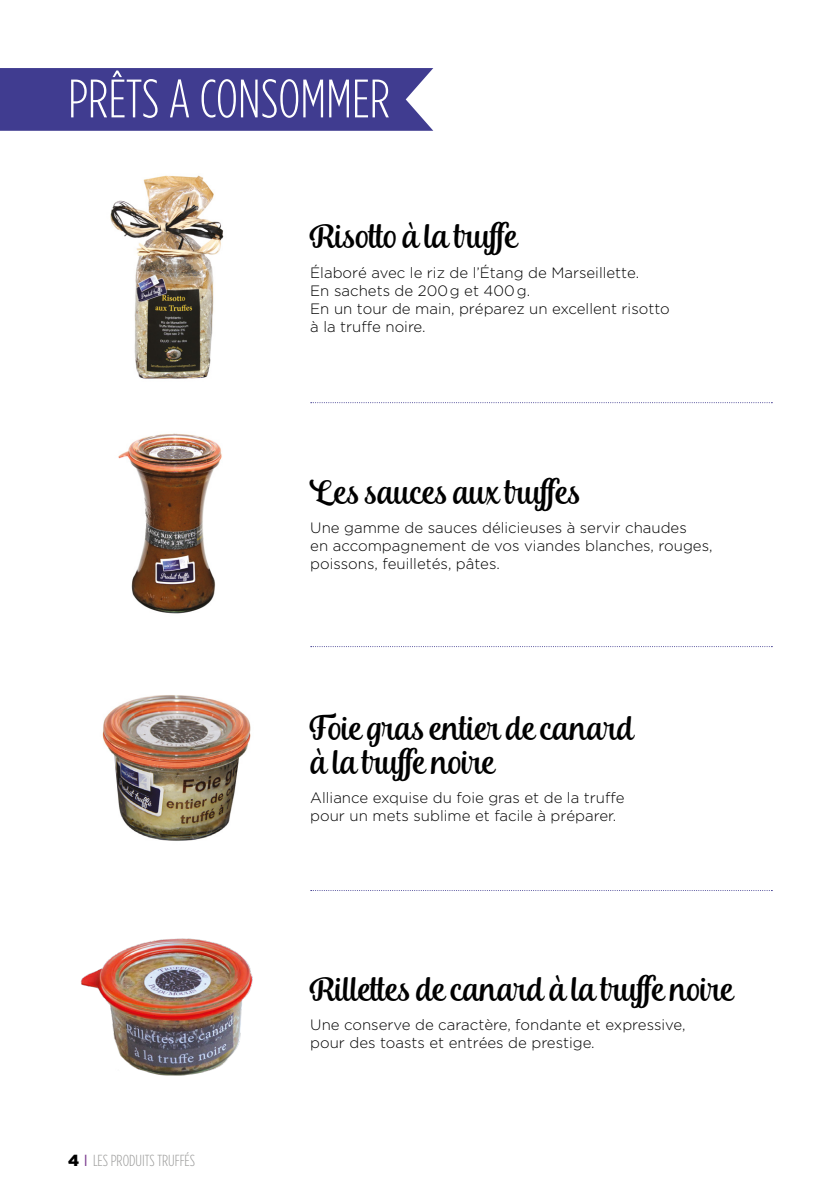
<style>
.page{position:relative;width:840px;height:1191px;background:#fff}
.page>*{position:absolute;margin:0;border:0;box-sizing:border-box;transform-origin:0 0}
.t1{font:300 54px "Gotham Condensed";color:#fff}
.t2{font:34px/34px "Andalusia";color:#000}
.t3{font:300 16px "Gotham Condensed";color:#9d9d9c}
.t4{font:300 15px/18px "Gotham HTF";color:#000}
.s1{font-family:"Gotham";font-weight:900;color:#000}
.s2{font-family:"Gotham";font-weight:400;color:#814594}
</style>
<div class="page">
<svg style="left:310px;top:402px;width:462px;height:1px"></svg>
<svg style="left:310px;top:646px;width:462px;height:1px"></svg>
<svg style="left:310px;top:890px;width:462px;height:1px"></svg>
<img style="left:110px;top:175px;width:114px;height:204px">
<img style="left:118px;top:433px;width:104px;height:181px">
<img style="left:102px;top:695px;width:149px;height:146px">
<img style="left:80px;top:938px;width:173px;height:138px">
<svg style="left:0;top:68px;width:433px;height:63px;background:#4f4c99"></svg>
<div style="left:57px;top:80px;width:344px;height:46px;background:#403c90"></div>
<h1 class="t1" style="left:68px;top:70px;width:323px">PRÊTS A CONSOMMER</h1>
<h2 class="t2" style="left:310px;top:219px;width:208px">Risotto à la truffe</h2>
<p class="t4" style="left:310px;top:263px;width:361px">Élaboré avec le riz de l’Étang de Marseillette.<br>En sachets de 200g et 400g.<br>En un tour de main, préparez un excellent risotto à la truffe noire.</p>
<h2 class="t2" style="left:310px;top:475px;width:271px">Les sauces aux truffes</h2>
<p class="t4" style="left:310px;top:519px;width:403px">Une gamme de sauces délicieuses à servir chaudes<br>en accompagnement de vos viandes blanches, rouges, poissons, feuilletés, pâtes.</p>
<h2 class="t2" style="left:310px;top:711px;width:325px">Foie gras entier de canard à la truffe noire</h2>
<p class="t4" style="left:310px;top:789px;width:315px">Alliance exquise du foie gras et de la truffe pour un mets sublime et facile à préparer.</p>
<p class="t3" style="left:68px;top:1151px;width:128px"><span class="s1">4</span> <span class="s2">I</span> LES PRODUITS TRUFFÉS</p>
<h2 class="t2" style="left:310px;top:972px;width:424px">Rillettes de canard à la truffe noire</h2>
<p class="t4" style="left:310px;top:1015px;width:376px">Une conserve de caractère, fondante et expressive, pour des toasts et entrées de prestige.</p>
</div>
